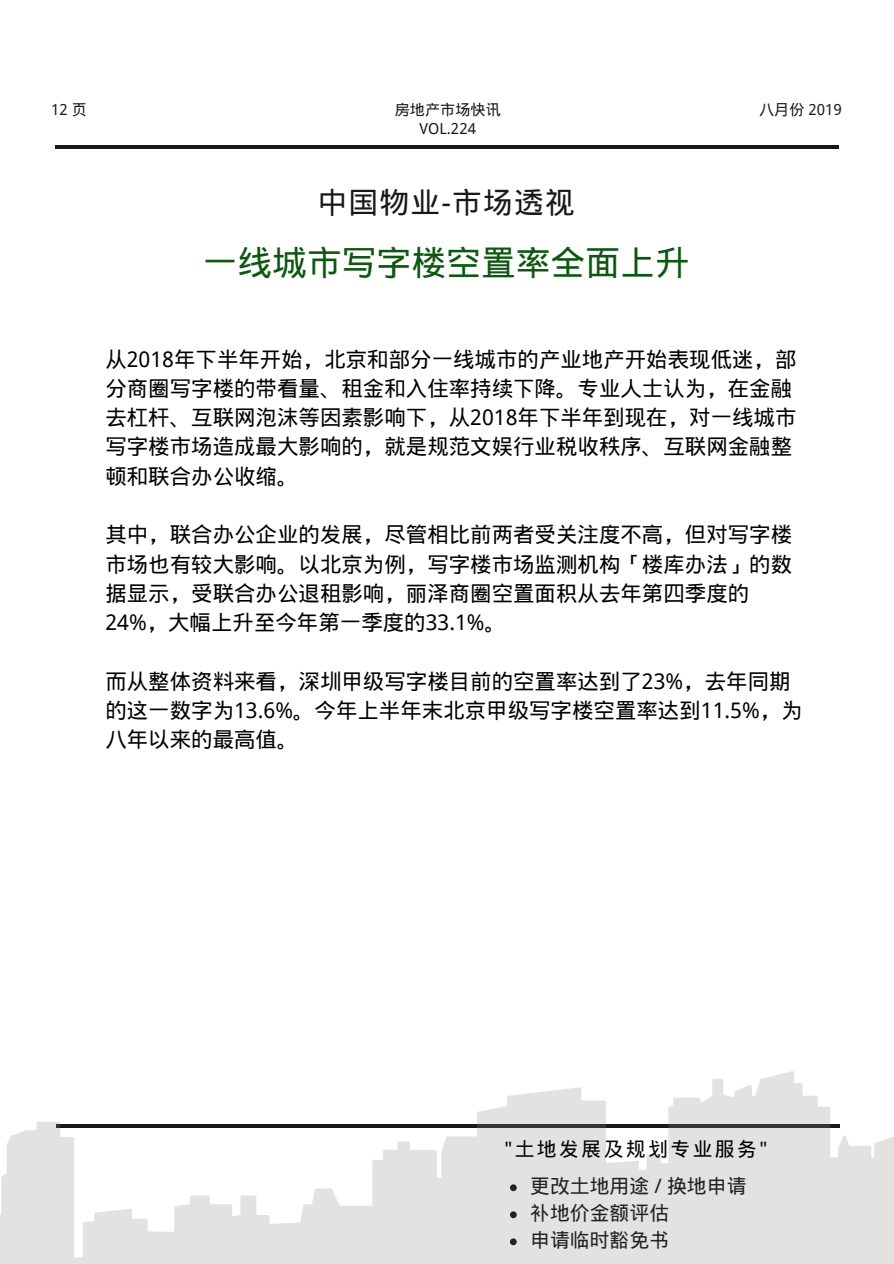
<style>
.page{position:relative;width:894px;height:1264px;background:#fff}
.page>*{position:absolute;margin:0;border:0;box-sizing:border-box;transform-origin:0 0}
.t1{font:34.8px "Wen Quan Yi Micro Hei";color:#0d5711}
.t2{font:29.85px "Wen Quan Yi Micro Hei";letter-spacing:.04em;color:#181818}
.t3{font:21.45px/29.2px "Wen Quan Yi Micro Hei";color:#000}
.t4{font:19.8px/27px "Wen Quan Yi Micro Hei";color:#222}
.t5{font:19.8px "Wen Quan Yi Micro Hei";letter-spacing:.12em;color:#000}
.t6{font:15.15px "Wen Quan Yi Micro Hei";color:#181818}
</style>
<div class="page">
<hr style="left:55px;top:146px;width:783px;height:3px;background:#181818">
<svg style="left:0;top:1075px;width:892px;height:188px;fill:#e3e2e1"></svg>
<svg style="left:510px;top:1184px;width:6px;height:7px"></svg>
<svg style="left:510px;top:1211px;width:6px;height:7px"></svg>
<svg style="left:510px;top:1238px;width:6px;height:7px"></svg>
<p class="t6" style="left:51px;top:101px;width:37px">12 页</p>
<p class="t6" style="left:395px;top:100px;width:107px">房地产市场快讯</p>
<p class="t6" style="left:758px;top:100px;width:84px">八月份 2019</p>
<p class="t6" style="left:419px;top:120px;width:58px">VOL.224</p>
<h2 class="t2" style="left:317px;top:185px;width:259px">中国物业-市场透视</h2>
<h1 class="t1" style="left:203px;top:243px;width:488px">一线城市写字楼空置率全面上升</h1>
<p class="t3" style="left:105px;top:344px;width:692px">从2018年下半年开始，北京和部分一线城市的产业地产开始表现低迷，部分商圈写字楼的带看量、租金和入住率持续下降。专业人士认为，在金融去杠杆、互联网泡沫等因素影响下，从2018年下半年到现在，对一线城市写字楼市场造成最大影响的，就是规范文娱行业税收秩序、互联网金融整顿和联合办公收缩。</p>
<p class="t3" style="left:105px;top:520px;width:688px">其中，联合办公企业的发展，尽管相比前两者受关注度不高，但对写字楼市场也有较大影响。以北京为例，写字楼市场监测机构「楼库办法」的数据显示，受联合办公退租影响，丽泽商圈空置面积从去年第四季度的24%，大幅上升至今年第一季度的33.1%。</p>
<p class="t3" style="left:105px;top:666px;width:698px">而从整体资料来看，深圳甲级写字楼目前的空置率达到了23%，去年同期的这一数字为13.6%。今年上半年末北京甲级写字楼空置率达到11.5%，为八年以来的最高值。</p>
<p class="t5" style="left:504px;top:1137px;width:264px">"土地发展及规划专业服务"</p>
<p class="t4" style="left:530px;top:1172px;width:218px">更改土地用途 / 换地申请补地价金额评估<br>申请临时豁免书</p>
</div>
